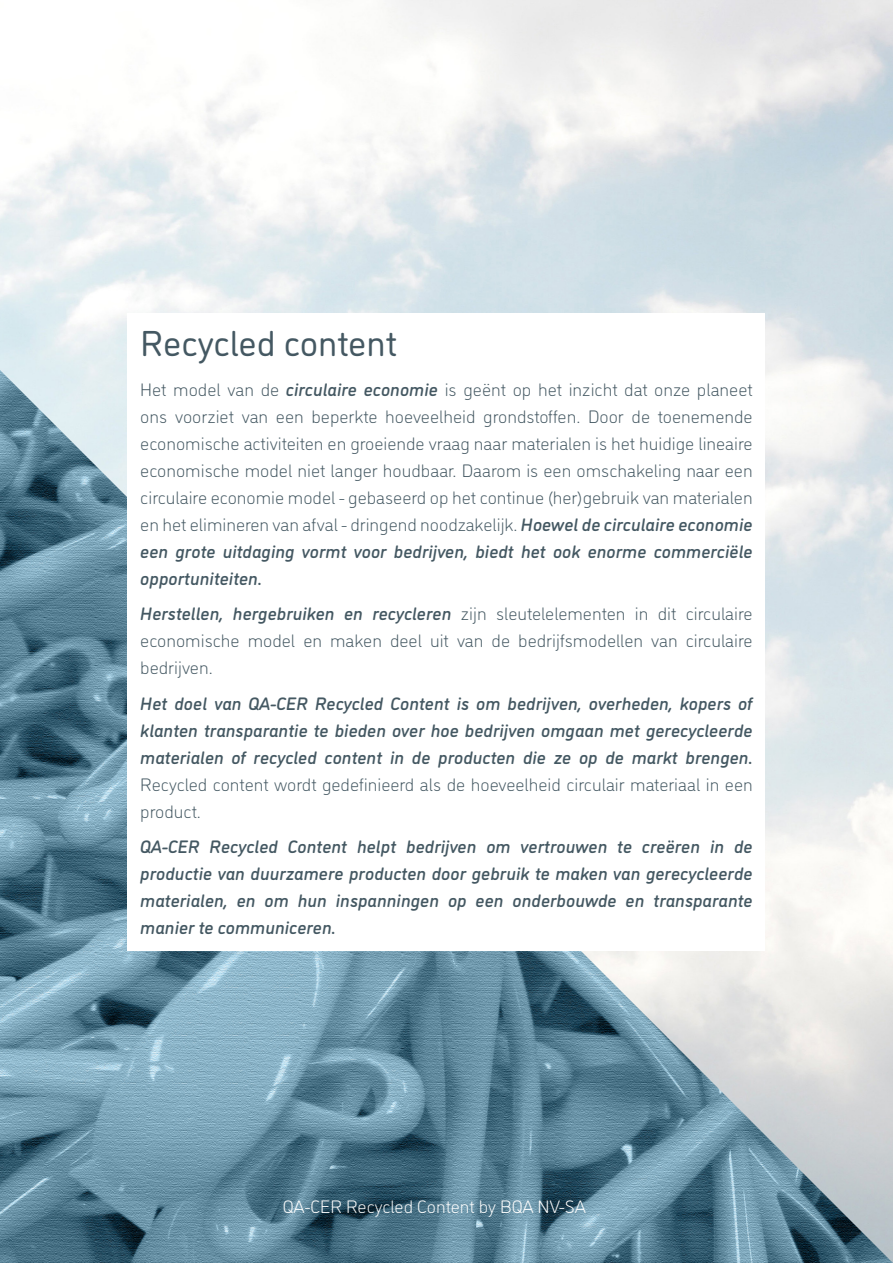
<style>
.page{position:relative;width:893px;height:1263px;background:#fff}
.page>*{position:absolute;margin:0;border:0;box-sizing:border-box;transform-origin:0 0}
.t1{font:36px "DI Nosaur";color:#445862}
.t2{font:300 18px/27px "DI Nosaur";color:#445862;text-align:justify}
.t3{font:italic 500 18px/27px "DI Nosaur";color:#445862;text-align:justify}
.t4{font:300 18px "DI Nosaur";color:#fff}
.s1{font-weight:500;font-style:italic}
.s2{font-weight:300;font-style:normal}
</style>
<div class="page">
<img style="left:0;top:370px;width:893px;height:893px">
<div style="left:128px;top:313px;width:637px;height:637px;background:#fff"></div>
<p class="t1" style="left:140px;top:318px;width:258px">Recycled content</p>
<p class="t2" style="left:140px;top:375px;width:614px">Het model van de <span class="s1">circulaire economie</span> is geënt op het inzicht dat onze planeet ons voorziet van een beperkte hoeveelheid grondstoffen. Door de toenemende economische activiteiten en groeiende vraag naar materialen is het huidige lineaire economische model niet langer houdbaar. Daarom is een omschakeling naar een circulaire economie model - gebaseerd op het continue (her)gebruik van materialen en het elimineren van afval - dringend noodzakelijk. <span class="s1">Hoewel de circulaire economie een grote uitdaging vormt voor bedrijven, biedt het ook enorme commerciële opportuniteiten.</span></p>
<p class="t2" style="left:140px;top:599px;width:614px"><span class="s1">Herstellen, hergebruiken en recycleren</span> zijn sleutelelementen in dit circulaire economische model en maken deel uit van de bedrijfsmodellen van circulaire bedrijven.</p>
<p class="t3" style="left:140px;top:689px;width:614px">Het doel van QA-CER Recycled Content is om bedrijven, overheden, kopers of klanten transparantie te bieden over hoe bedrijven omgaan met gerecycleerde materialen of recycled content in de producten die ze op de markt brengen.<br><span class="s2">Recycled content wordt gedefinieerd als de hoeveelheid circulair materiaal in een product.</span></p>
<p class="t3" style="left:140px;top:832px;width:614px">QA-CER Recycled Content helpt bedrijven om vertrouwen te creëren in de productie van duurzamere producten door gebruik te maken van gerecycleerde materialen, en om hun inspanningen op een onderbouwde en transparante manier te communiceren.</p>
<p class="t4" style="left:283px;top:1194px;width:305px">QA-CER Recycled Content by BQA NV-SA</p>
</div>
